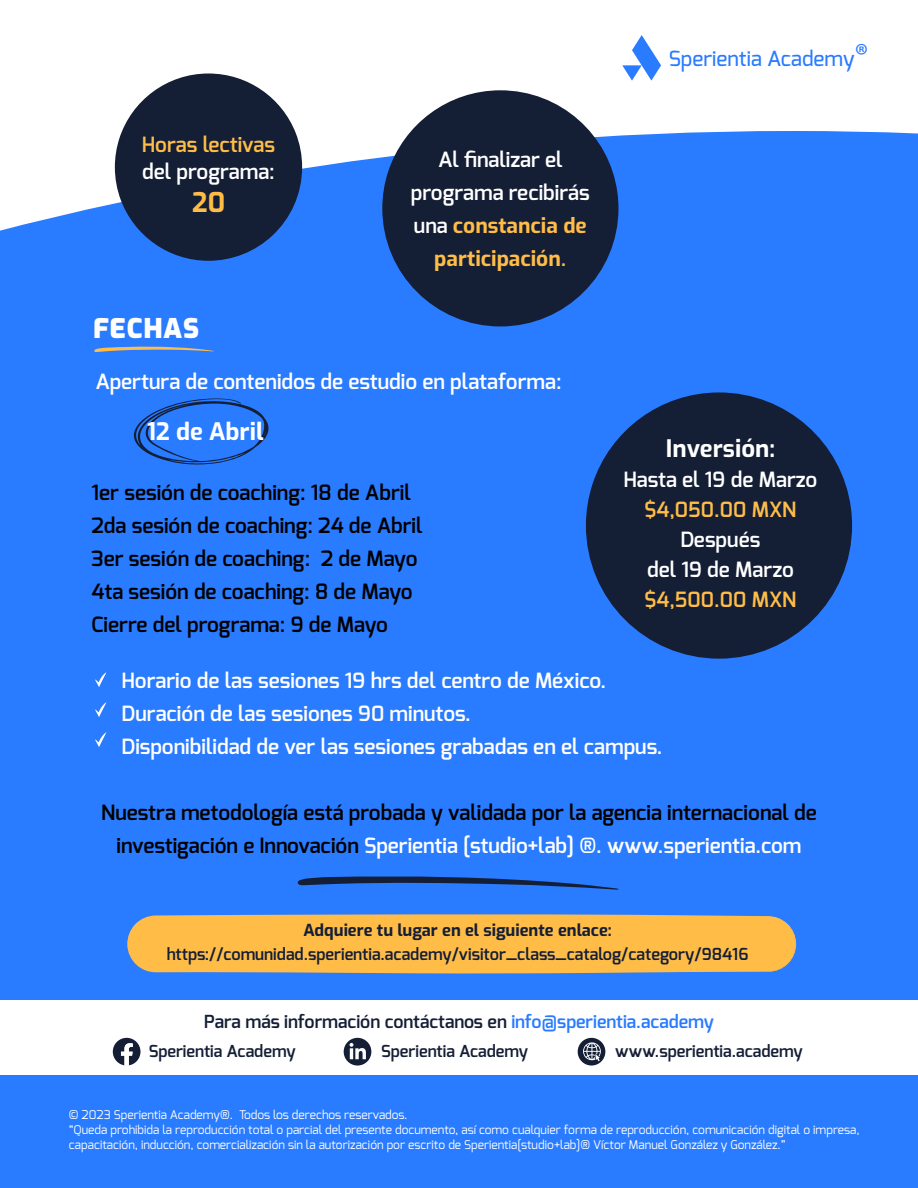
<style>
.page{position:relative;width:918px;height:1188px;background:#fff}
.page>*{position:absolute;margin:0;border:0;box-sizing:border-box;transform-origin:0 0}
.t1{font:900 27px "Exo";letter-spacing:.03em;color:#fff}
.t2{font:700 27px "Exo";color:#ffbd48}
.t3{font:700 24px "Exo";color:#fff}
.t4{font:600 21px/33px "Exo";color:#fff;text-align:center}
.t5{font:600 21px/33px "Exo";color:#000;text-align:center}
.t6{font:600 21px "Exo";color:#ffbd48}
.t7{font:500 20.85px "Exo";color:#297bff}
.t8{font:600 18px "Exo";color:#141e35}
.t9{font:600 16.5px "Exo";color:#141e35}
.t10{font:700 16.5px "Exo";color:#141e35}
.t11{font:12px/15px "Exo";color:#fff}
.s1{font-weight:700;color:#ffbd48}
.s2{color:#ffbd48}
.s3{font-family:"Myriad Pro";font-weight:400;font-size:32.25px}
.s4{color:#fff}
.s5{color:#297bff}
</style>
<div class="page">
<div style="left:0;top:131px;width:918px;height:1057px;background:#297bff"></div>
<div style="left:0;top:1000px;width:918px;height:75px;background:#fff"></div>
<svg style="left:115px;top:74px;width:187px;height:187px;background:#2f3f5f"></svg>
<svg style="left:382px;top:90px;width:236px;height:236px;background:#2c3e60"></svg>
<svg style="left:586px;top:392px;width:266px;height:267px;background:#183260"></svg>
<div style="left:344px;top:1038px;width:27px;height:28px;background:#141e35;border-radius:50%"></div>
<svg style="left:350px;top:1043px;width:16px;height:16px"></svg>
<div style="left:578px;top:1038px;width:27px;height:28px;background:#141e35;border-radius:50%"></div>
<svg style="left:113px;top:1038px;width:27px;height:28px"></svg>
<svg style="left:583px;top:1042px;width:18px;height:19px"></svg>
<svg style="left:94px;top:346px;width:120px;height:6px"></svg>
<svg style="left:132px;top:398px;width:137px;height:68px;background:#2670e8"></svg>
<svg style="left:297px;top:876px;width:321px;height:14px;background:#2157b2"></svg>
<svg style="left:95px;top:672px;width:11px;height:15px"></svg>
<svg style="left:95px;top:702px;width:11px;height:15px"></svg>
<svg style="left:95px;top:732px;width:11px;height:15px"></svg>
<svg style="left:127px;top:914px;width:669px;height:60px;background:#f3b952"></svg>
<svg style="left:622px;top:35px;width:39px;height:46px"></svg>
<h3 class="t6" style="left:142px;top:131px;width:135px">Horas lectivas</h3>
<h3 class="t4" style="left:142px;top:155px;width:134px">del programa:</h3>
<h1 class="t2" style="left:192px;top:183px;width:35px">20</h1>
<h1 class="t1" style="left:93px;top:309px;width:108px">FECHAS</h1>
<h3 class="t4" style="left:411px;top:143px;width:180px">Al finalizar el programa recibirás una <span class="s1">constancia de participación</span><span class="s2">.</span></h3>
<h3 class="t4" style="left:95px;top:365px;width:468px">Apertura de contenidos de estudio en plataforma:</h3>
<h2 class="t3" style="left:147px;top:414px;width:118px">12 de Abril</h2>
<h3 class="t5" style="left:92px;top:476px;width:333px;text-align:left">1er sesión de coaching: 18 de Abril<br>2da sesión de coaching: 24 de Abril<br>3er sesión de coaching: 2 de Mayo<br>4ta sesión de coaching: 8 de Mayo<br>Cierre del programa: 9 de Mayo</h3>
<h3 class="t7" style="left:669px;top:45px;width:201px">Sperientia Academy<span class="s3">®</span></h3>
<h2 class="t3" style="left:666px;top:431px;width:111px">Inversión:</h2>
<h3 class="t4" style="left:624px;top:463px;width:195px">Hasta el 19 de Marzo</h3>
<h3 class="t6" style="left:645px;top:496px;width:153px">$4,050.00 MXN</h3>
<h3 class="t4" style="left:647px;top:525px;width:148px;line-height:30px">Después<br>del 19 de Marzo</h3>
<h3 class="t6" style="left:645px;top:586px;width:153px">$4,500.00 MXN</h3>
<h3 class="t4" style="left:122px;top:664px;width:542px;text-align:left">Horario de las sesiones 19 hrs del centro de México.<br>Duración de las sesiones 90 minutos.<br>Disponibilidad de ver las sesiones grabadas en el campus.</h3>
<h3 class="t5" style="left:101px;top:796px;width:717px">Nuestra metodología está probada y validada por la agencia internacional de investigación e Innovación <span class="s4">Sperientia [studio+lab] ®. www.sperientia.com</span></h3>
<h3 class="t10" style="left:304px;top:918px;width:310px">Adquiere tu lugar en el siguiente enlace:</h3>
<h3 class="t9" style="left:167px;top:943px;width:583px">https://comunidad.sperientia.academy/visitor_class_catalog/category/98416</h3>
<h3 class="t8" style="left:204px;top:1010px;width:511px">Para más información contáctanos en <span class="s5">info@sperientia.academy</span></h3>
<h3 class="t9" style="left:149px;top:1041px;width:149px">Sperientia Academy</h3>
<h3 class="t9" style="left:381px;top:1041px;width:149px">Sperientia Academy</h3>
<h3 class="t9" style="left:615px;top:1041px;width:189px">www.sperientia.academy</h3>
<p class="t11" style="left:69px;top:1107px;width:792px">© 2023 Sperientia Academy®. Todos los derechos reservados.<br>“Queda prohibida la reproducción total o parcial del presente documento, así como cualquier forma de reproducción, comunicación digital o impresa, capacitación, inducción, comercialización sin la autorización por escrito de Sperientia[studio+lab]® Víctor Manuel González y González.”</p>
</div>
